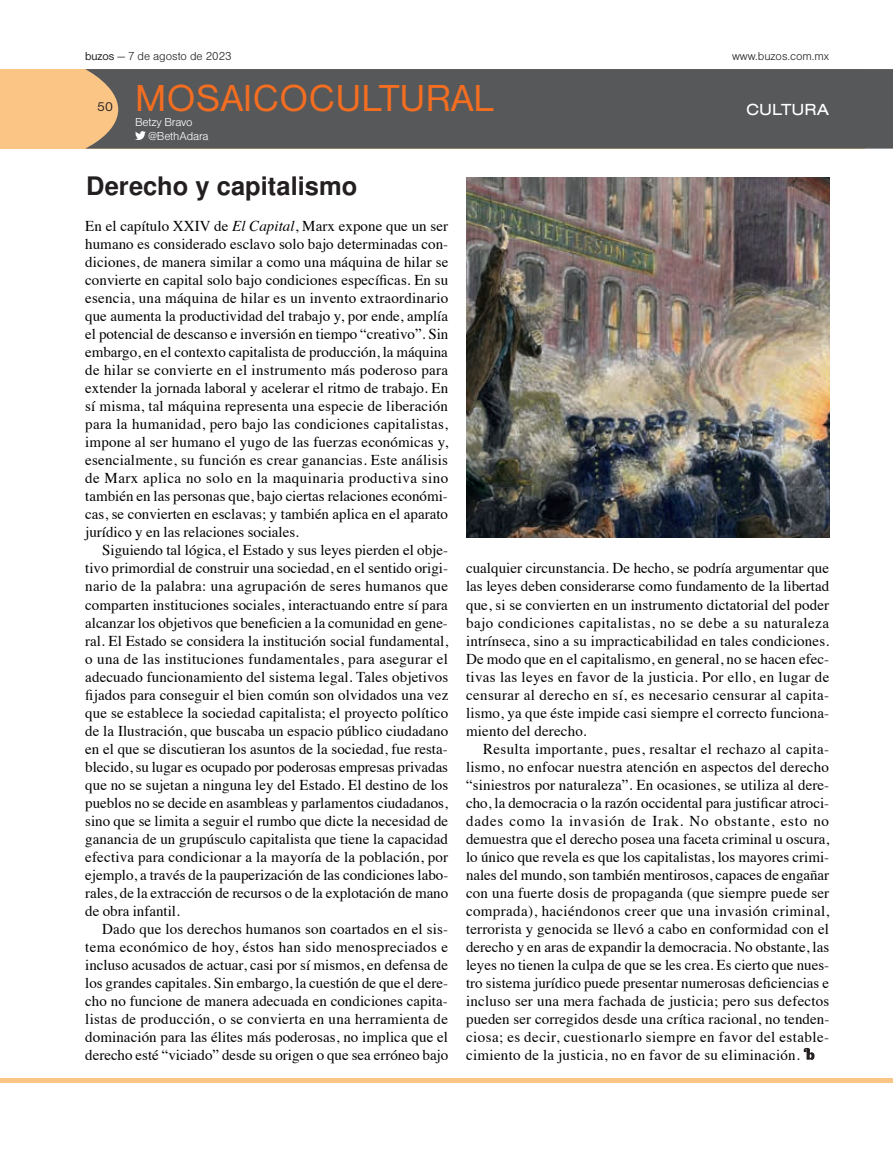
<style>
.page{position:relative;width:893px;height:1149px;background:#fff}
.page>*{position:absolute;margin:0;border:0;box-sizing:border-box;transform-origin:0 0}
.t1{font:39px "Nimbus Sans DOT";letter-spacing:.015em;color:#f36e21}
.t2{font:700 25.5px "Nimbus San L";color:#231f20}
.t3{font:16.5px "Nimbus San T Regu Exte";color:#fff}
.t4{font:15px/18px "Times";color:#000001;text-align:justify}
.t5{font:13.5px "Nimbus Sans DOT";color:#231f20}
.t6{font:12px "Nimbus Sans DOT Ligh";color:#231f20}
.t7{font:12px/14.4px "Nimbus Sans DOT Ligh";letter-spacing:-.01em;color:#fff}
.s1{font-family:"Nimbus Sans DOT"}
.s2{font-style:italic}
</style>
<div class="page">
<div style="left:0;top:69px;width:864px;height:79px;background:#fbc585"></div>
<div style="left:85px;top:69px;width:808px;height:79px;background:#57585a"></div>
<div style="left:0;top:1077px;width:893px;height:5px;background:#fbc585"></div>
<svg style="left:135px;top:131px;width:11px;height:9px"></svg>
<svg style="left:804px;top:1047px;width:10px;height:12px"></svg>
<img style="left:466px;top:177px;width:363px;height:360px">
<p class="t6" style="left:85px;top:50px;width:148px"><span class="s1">buzos</span> — 7 de agosto de 2023</p>
<h1 class="t1" style="left:135px;top:76px;width:359px">MOSAICOCULTURAL</h1>
<p class="t7" style="left:149px;top:114px;width:62px;text-indent:-14px">Betzy Bravo @BethAdara</p>
<h2 class="t2" style="left:86px;top:168px;width:273px">Derecho y capitalismo</h2>
<p class="t4" style="left:85px;top:216px;width:365px">En el capítulo XXIV de <span class="s2">El Capital</span>, Marx expone que un ser humano es considerado esclavo solo bajo determinadas con&shy;diciones, de manera similar a como una máquina de hilar se convierte en capital solo bajo condiciones específicas. En su esencia, una máquina de hilar es un invento extraordinario que aumenta la productividad del trabajo y, por ende, amplía el potencial de descanso e inversión en tiempo “creativo”. Sin embargo, en el contexto capitalista de producción, la máquina de hilar se convierte en el instrumento más poderoso para extender la jornada laboral y acelerar el ritmo de trabajo. En sí misma, tal máquina representa una especie de liberación para la humanidad, pero bajo las condiciones capitalistas, impone al ser humano el yugo de las fuerzas económicas y, esencialmente, su función es crear ganancias. Este análisis de Marx aplica no solo en la maquinaria productiva sino también en las personas que, bajo ciertas relaciones económi&shy;cas, se convierten en esclavas; y también aplica en el aparato jurídico y en las relaciones sociales.</p>
<p class="t4" style="left:85px;top:540px;width:365px;text-indent:17px">Siguiendo tal lógica, el Estado y sus leyes pierden el obje&shy;tivo primordial de construir una sociedad, en el sentido origi&shy;nario de la palabra: una agrupación de seres humanos que comparten instituciones sociales, interactuando entre sí para alcanzar los objetivos que beneficien a la comunidad en gene&shy;ral. El Estado se considera la institución social fundamental, o una de las instituciones fundamentales, para asegurar el adecuado funcionamiento del sistema legal. Tales objetivos fijados para conseguir el bien común son olvidados una vez que se establece la sociedad capitalista; el proyecto político de la Ilustración, que buscaba un espacio público ciudadano en el que se discutieran los asuntos de la sociedad, fue resta&shy;blecido, su lugar es ocupado por poderosas empresas privadas que no se sujetan a ninguna ley del Estado. El destino de los pueblos no se decide en asambleas y parlamentos ciudadanos, sino que se limita a seguir el rumbo que dicte la necesidad de ganancia de un grupúsculo capitalista que tiene la capacidad efectiva para condicionar a la mayoría de la población, por ejemplo, a través de la pauperización de las condiciones labo&shy;rales, de la extracción de recursos o de la explotación de mano de obra infantil.</p>
<p class="t4" style="left:85px;top:918px;width:365px;text-indent:17px">Dado que los derechos humanos son coartados en el sis&shy;tema económico de hoy, éstos han sido menospreciados e incluso acusados de actuar, casi por sí mismos, en defensa de los grandes capitales. Sin embargo, la cuestión de que el dere&shy;cho no funcione de manera adecuada en condiciones capita&shy;listas de producción, o se convierta en una herramienta de dominación para las élites más poderosas, no implica que el derecho esté “viciado” desde su origen o que sea erróneo bajo</p>
<p class="t6" style="left:732px;top:50px;width:99px">www.buzos.com.mx</p>
<p class="t5" style="left:97px;top:99px;width:17px">50</p>
<p class="t3" style="left:746px;top:100px;width:84px">CULTURA</p>
<p class="t4" style="left:466px;top:558px;width:365px">cualquier circunstancia. De hecho, se podría argumentar que las leyes deben considerarse como fundamento de la libertad que, si se convierten en un instrumento dictatorial del poder bajo condiciones capitalistas, no se debe a su naturaleza intrínseca, sino a su impracticabilidad en tales condiciones.<br>De modo que en el capitalismo, en general, no se hacen efec&shy;tivas las leyes en favor de la justicia. Por ello, en lugar de censurar al derecho en sí, es necesario censurar al capita&shy;lismo, ya que éste impide casi siempre el correcto funciona&shy;miento del derecho.</p>
<p class="t4" style="left:466px;top:738px;width:365px;text-indent:17px">Resulta importante, pues, resaltar el rechazo al capita&shy;lismo, no enfocar nuestra atención en aspectos del derecho “siniestros por naturaleza”. En ocasiones, se utiliza al dere&shy;cho, la democracia o la razón occidental para justificar atroci&shy;dades como la invasión de Irak. No obstante, esto no demuestra que el derecho posea una faceta criminal u oscura, lo único que revela es que los capitalistas, los mayores crimi&shy;nales del mundo, son también mentirosos, capaces de engañar con una fuerte dosis de propaganda (que siempre puede ser comprada), haciéndonos creer que una invasión criminal, terrorista y genocida se llevó a cabo en conformidad con el derecho y en aras de expandir la democracia. No obstante, las leyes no tienen la culpa de que se les crea. Es cierto que nues&shy;tro sistema jurídico puede presentar numerosas deficiencias e incluso ser una mera fachada de justicia; pero sus defectos pueden ser corregidos desde una crítica racional, no tenden&shy;ciosa; es decir, cuestionarlo siempre en favor del estable&shy;cimiento de la justicia, no en favor de su eliminación.</p>
</div>
